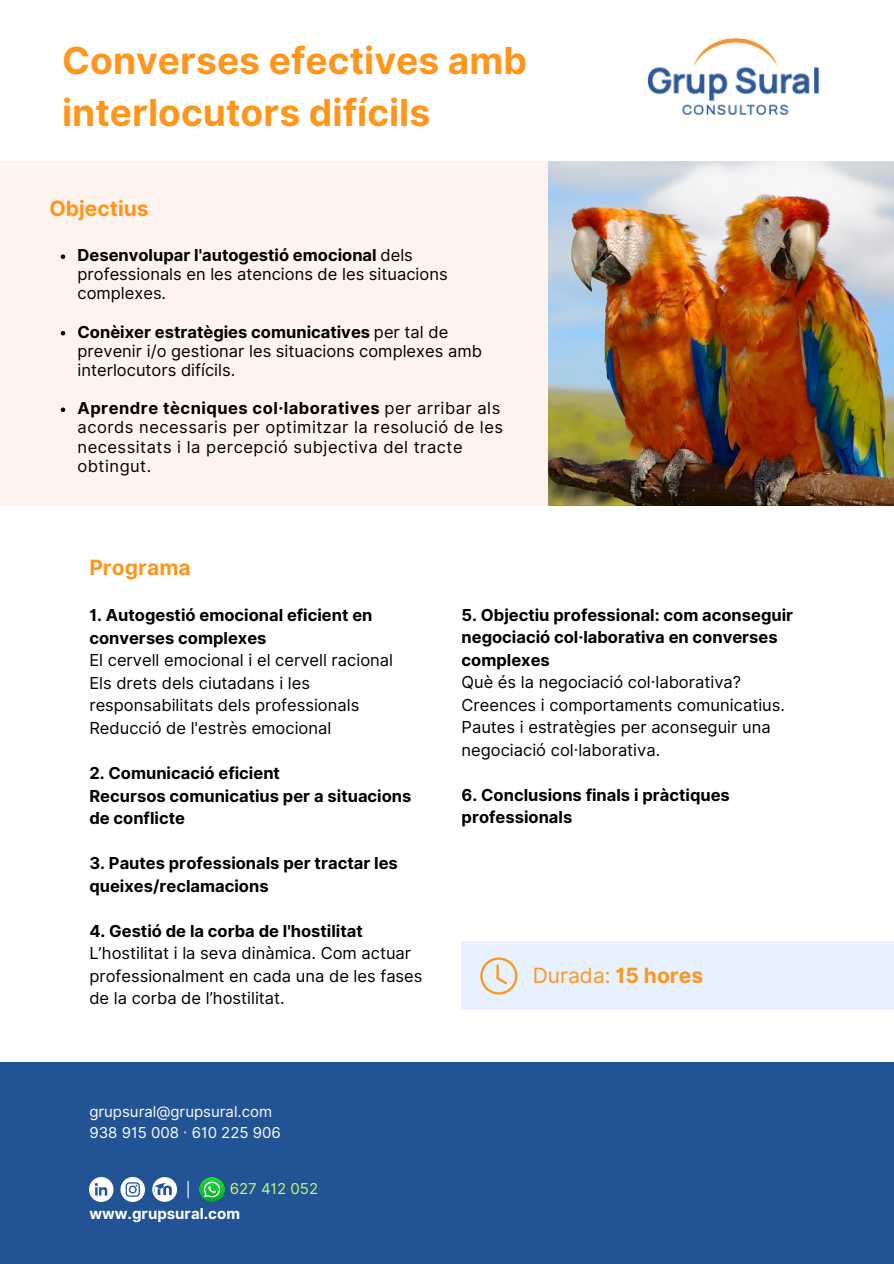
<style>
.page{position:relative;width:894px;height:1264px;background:#fff}
.page>*{position:absolute;margin:0;border:0;box-sizing:border-box;transform-origin:0 0}
.t1{font:700 37.2px/51.8px "Inter";color:#ff961c}
.t2{font:700 21px "Inter";color:#ff961c}
.t3{font:21px "Inter";color:#ff961c}
.t4{font:16.5px/22.5px "Inter";color:#000}
.t5{font:700 16.5px/22.5px "Inter";color:#000}
.t6{font:16.5px/19.2px "Inter";letter-spacing:.03em;color:#000}
.t7{font:15px "Inter";color:#fff}
.t8{font:700 15px "Inter";color:#fff}
.t9{font:15px "Inter";color:#c1ff72}
.s1{font-weight:700}
</style>
<div class="page">
<div style="left:0;top:161px;width:893px;height:345px;background:#fff3ef"></div>
<div style="left:0;top:1062px;width:893px;height:201px;background:#225394"></div>
<div style="left:461px;top:941px;width:432px;height:69px;background:#e7f1ff"></div>
<img style="left:647px;top:38px;width:172px;height:77px">
<svg style="left:480px;top:957px;width:37px;height:37px"></svg>
<img style="left:89px;top:1177px;width:25px;height:24px">
<img style="left:120px;top:1177px;width:25px;height:24px">
<svg style="left:152px;top:1177px;width:25px;height:24px"></svg>
<img style="left:200px;top:1177px;width:25px;height:24px">
<svg style="left:187px;top:1181px;width:2px;height:17px"></svg>
<img style="left:548px;top:161px;width:345px;height:344px">
<svg style="left:61px;top:254px;width:4px;height:5px"></svg>
<svg style="left:61px;top:331px;width:4px;height:4px"></svg>
<svg style="left:61px;top:407px;width:4px;height:5px"></svg>
<h4 class="t1" style="left:62px;top:35px;width:466px">Converses efectives amb interlocutors difícils</h4>
<p class="t2" style="left:49px;top:196px;width:101px">Objectius</p>
<h3 class="t4" style="left:77px;top:245px;width:371px;line-height:19.2px"><span class="s1">Desenvolupar l'autogestió emocional</span> dels professionals en les atencions de les situacions complexes.</h3>
<p class="t4" style="left:77px;top:322px;width:406px;line-height:19.2px"><span class="s1">Conèixer estratègies comunicatives</span> per tal de prevenir i/o gestionar les situacions complexes amb interlocutors difícils.</p>
<p class="t6" style="left:77px;top:398px;width:427px"><span class="s1">Aprendre tècniques col·laboratives</span> per arribar als acords necessaris per optimitzar la resolució de les necessitats i la percepció subjectiva del tracte obtingut.</p>
<p class="t2" style="left:89px;top:555px;width:103px">Programa</p>
<h2 class="t5" style="left:89px;top:604px;width:284px">1. Autogestió emocional eficient en converses complexes</h2>
<p class="t4" style="left:89px;top:649px;width:305px">El cervell emocional i el cervell racional</p>
<p class="t4" style="left:89px;top:671px;width:271px">Els drets dels ciutadans i les responsabilitats dels professionals</p>
<p class="t4" style="left:89px;top:716px;width:243px">Reducció de l'estrès emocional</p>
<p class="t5" style="left:89px;top:761px;width:323px">2. Comunicació eficient<br>Recursos comunicatius per a situacions de conflicte</p>
<h4 class="t5" style="left:89px;top:851px;width:310px">3. Pautes professionals per tractar les queixes/reclamacions</h4>
<h4 class="t5" style="left:89px;top:919px;width:275px">4. Gestió de la corba de l'hostilitat</h4>
<p class="t4" style="left:89px;top:941px;width:334px">L’hostilitat i la seva dinàmica. Com actuar professionalment en cada una de les fases de la corba de l’hostilitat.</p>
<p class="t5" style="left:461px;top:603px;width:333px">5. Objectiu professional: com aconseguir negociació col·laborativa en converses complexes</p>
<p class="t4" style="left:461px;top:671px;width:325px">Què és la negociació col·laborativa?<br>Creences i comportaments comunicatius.<br>Pautes i estratègies per aconseguir una negociació col·laborativa.</p>
<p class="t5" style="left:461px;top:783px;width:270px">6. Conclusions finals i pràctiques professionals</p>
<h4 class="t3" style="left:532px;top:962px;width:172px">Durada: <span class="s1">15 hores</span></h4>
<p class="t7" style="left:89px;top:1102px;width:184px">grupsural@grupsural.com</p>
<h2 class="t7" style="left:89px;top:1123px;width:193px">938 915 008 · 610 225 906</h2>
<p class="t9" style="left:230px;top:1179px;width:90px">627 412 052</p>
<p class="t8" style="left:89px;top:1204px;width:152px">www.grupsural.com</p>
</div>
